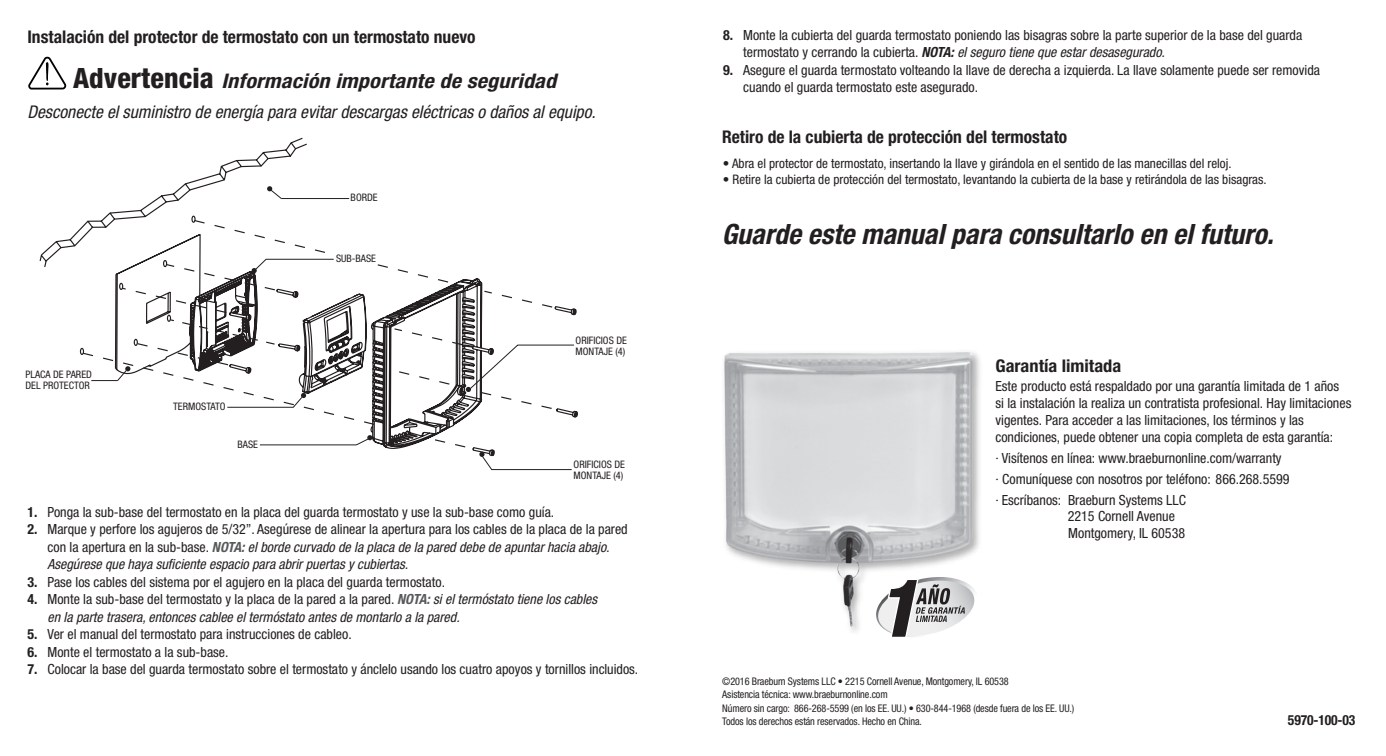
<style>
.page{position:relative;width:1386px;height:756px;background:#fff}
.page>*{position:absolute;margin:0;border:0;box-sizing:border-box;transform-origin:0 0}
.t1{font:italic 700 condensed 28px "Helvetica Neue LT Std";color:#231f20}
.t2{font:italic 700 condensed 20.12px "Helvetica Neue LT Std";letter-spacing:.01em;color:#231f20;scale:1.1 1}
.t3{font:700 condensed 17.5px "Helvetica Neue LT Std";color:#231f20}
.t4{font:italic condensed 17.5px "Helvetica Neue LT Std";color:#231f20}
.t5{font:700 condensed 17.5px "Helvetica Neue LT Std";color:#231f20;scale:1.05 1}
.t6{font:condensed 14px/17.5px "Helvetica Neue LT Std";color:#231f20}
.t7{font:italic condensed 14px/17.5px "Helvetica Neue LT Std";color:#231f20}
.t8{font:700 condensed 14px "Helvetica Neue LT Std";letter-spacing:-.01em;color:#231f20}
.t9{font:condensed 13.12px "Helvetica Neue LT Std";color:#231f20}
.t10{font:condensed 10.5px/13.1px "Helvetica Neue LT Std";letter-spacing:-.01em;color:#231f20}
.t11{font:condensed 10.33px/11.2px "Helvetica Neue LT Std";color:#231f20}
.s1{font-weight:800;font-style:normal;font-size:28px}
.s2{font-weight:700}
.s3{font-weight:700;font-style:italic;color:#58595b}
.s4{font-style:italic}
.s5{font-weight:700;font-style:normal}
.s6{font-style:normal}
.s7{font-weight:700;color:#58595b}
.s8{font-weight:700;font-style:italic}
</style>
<div class="page">
<img style="left:850px;top:353px;width:130px;height:284px">
<img style="left:724px;top:352px;width:250px;height:274px">
<svg style="left:383px;top:278px;width:170px;height:170px"></svg>
<hr style="left:491px;top:469px;width:80px;height:1px;background:#231f20">
<svg style="left:479px;top:451px;width:14px;height:20px"></svg>
<svg style="left:466px;top:344px;width:108px;height:48px"></svg>
<svg style="left:39px;top:138px;width:412px;height:308px"></svg>
<svg style="left:28px;top:56px;width:39px;height:34px"></svg>
<p class="t3" style="left:27px;top:26px;width:449px">Instalación del protector de termostato con un termostato nuevo</p>
<h2 class="t2" style="left:73px;top:68px;width:441px"><span class="s1">Advertencia</span> Información importante de seguridad</h2>
<p class="t4" style="left:27px;top:102px;width:569px">Desconecte el suministro de energía para evitar descargas eléctricas o daños al equipo.</p>
<p class="t11" style="left:350px;top:191px;width:28px">BORDE</p>
<p class="t11" style="left:25px;top:368px;width:68px">PLACA DE PARED<br>DEL PROTECTOR</p>
<p class="t11" style="left:173px;top:400px;width:54px">TERMOSTATO</p>
<p class="t11" style="left:237px;top:438px;width:22px">BASE</p>
<p class="t11" style="left:336px;top:252px;width:41px">SUB-BASE</p>
<p class="t11" style="left:575px;top:334px;width:53px">ORIFICIOS DE<br>MONTAJE (4)</p>
<p class="t11" style="left:573px;top:459px;width:53px">ORIFICIOS DE<br>MONTAJE (4)</p>
<p class="t6" style="left:27px;top:503px;width:528px"><span class="s2">1.</span> Ponga la sub-base del termostato en la placa del guarda termostato y use la sub-base como guía.</p>
<p class="t6" style="left:48px;top:520px;width:581px;text-indent:-20px"><span class="s2">2.</span> Marque y perfore los agujeros de 5/32”. Asegúrese de alinear la apertura para los cables de la placa de la pared con la apertura en la sub-base. <span class="s3">NOTA:</span> <span class="s4">el borde curvado de la placa de la pared debe de apuntar hacia abajo.<br>Asegúrese que haya suficiente espacio para abrir puertas y cubiertas.</span></p>
<p class="t6" style="left:27px;top:573px;width:419px"><span class="s2">3.</span> Pase los cables del sistema por el agujero en la placa del guarda termostato.</p>
<p class="t7" style="left:48px;top:591px;width:551px;text-indent:-20px"><span class="s5">4.</span> <span class="s6">Monte la sub-base del termostato y la placa de la pared a la pared.</span> <span class="s7">NOTA:</span> si el termóstato tiene los cables en la parte trasera, entonces cablee el termóstato antes de montarlo a la pared.</p>
<p class="t6" style="left:27px;top:625px;width:326px"><span class="s2">5.</span> Ver el manual del termostato para instrucciones de cableo.</p>
<p class="t6" style="left:27px;top:643px;width:203px"><span class="s2">6.</span> Monte el termostato a la sub-base.</p>
<p class="t6" style="left:27px;top:660px;width:612px"><span class="s2">7.</span> Colocar la base del guarda termostato sobre el termostato y ánclelo usando los cuatro apoyos y tornillos incluidos.</p>
<p class="t6" style="left:743px;top:26px;width:560px;text-indent:-20px"><span class="s2">8.</span> Monte la cubierta del guarda termostato poniendo las bisagras sobre la parte superior de la base del guarda termostato y cerrando la cubierta. <span class="s8">NOTA:</span> <span class="s4">el seguro tiene que estar desasegurado.</span></p>
<p class="t6" style="left:743px;top:61px;width:578px;text-indent:-20px"><span class="s2">9.</span> Asegure el guarda termostato volteando la llave de derecha a izquierda. La llave solamente puede ser removida cuando el guarda termostato este asegurado.</p>
<p class="t3" style="left:722px;top:127px;width:347px">Retiro de la cubierta de protección del termostato</p>
<p class="t9" style="left:722px;top:156px;width:510px">• Abra el protector de termostato, insertando la llave y girándola en el sentido de las manecillas del reloj.</p>
<p class="t9" style="left:722px;top:172px;width:545px">• Retire la cubierta de protección del termostato, levantando la cubierta de la base y retirándola de las bisagras.</p>
<h1 class="t1" style="left:721px;top:217px;width:553px">Guarde este manual para consultarlo en el futuro.</h1>
<p class="t5" style="left:995px;top:355px;width:121px">Garantía limitada</p>
<p class="t6" style="left:995px;top:377px;width:357px;line-height:16.8px">Este producto está respaldado por una garantía limitada de 1 años<br>si la instalación la realiza un contratista profesional. Hay limitaciones vigentes. Para acceder a las limitaciones, los términos y las condiciones, puede obtener una copia completa de esta garantía:</p>
<p class="t6" style="left:995px;top:447px;width:295px;line-height:21px">· Visítenos en línea: www.braeburnonline.com/warranty<br>· Comuníquese con nosotros por teléfono: 866.268.5599 · Escríbanos: Braeburn Systems LLC</p>
<p class="t6" style="left:1067px;top:508px;width:119px;line-height:16.8px">2215 Cornell Avenue<br>Montgomery, IL 60538</p>
<p class="t10" style="left:722px;top:675px;width:353px">©2016 Braeburn Systems LLC • 2215 Cornell Avenue, Montgomery, IL 60538<br>Asistencia técnica: www.braeburnonline.com<br>Número sin cargo: 866-268-5599 (en los EE. UU.) • 630-844-1968 (desde fuera de los EE. UU.)<br>Todos los derechos están reservados. Hecho en China.</p>
<p class="t8" style="left:1287px;top:711px;width:69px">5970-100-03</p>
</div>
